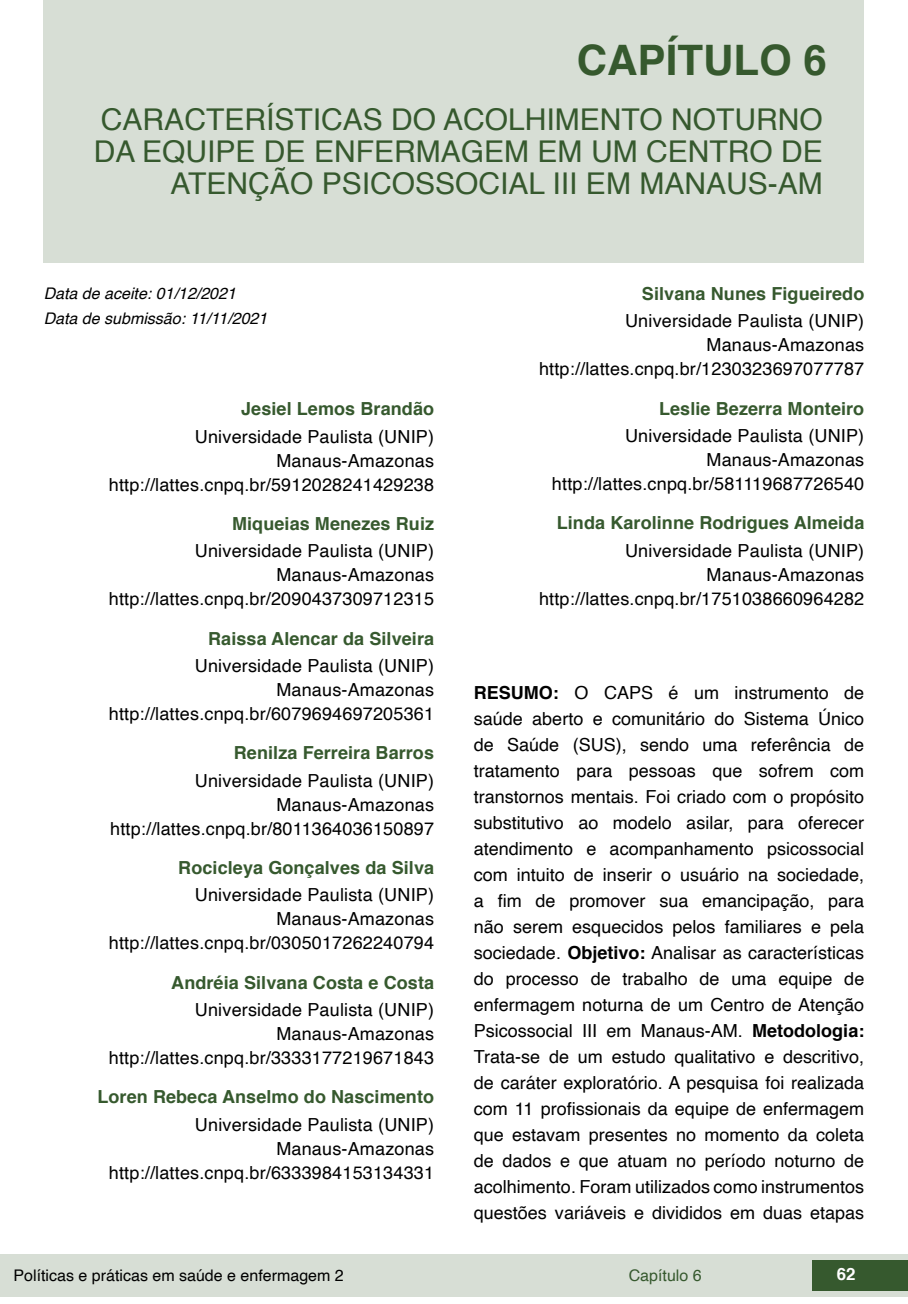
<style>
.page{position:relative;width:908px;height:1304px;background:#fff}
.page>*{position:absolute;margin:0;border:0;box-sizing:border-box;transform-origin:0 0}
.t1{font:700 42px "Helvetica";color:#36592e}
.t2{font:30px/32px "Helvetica";color:#36592e;text-align:right}
.t3{font:18px/24px "Helvetica";letter-spacing:.01em;color:#000;text-align:right}
.t4{font:700 18px "Helvetica";letter-spacing:.005em;color:#36592e}
.t5{font:700 16.8px "Helvetica";color:#fff}
.t6{font:italic 16px "Helvetica";color:#000}
.t7{font:16px "Helvetica";color:#000}
.t8{font:16px "Helvetica";color:#36592e}
.s1{font-weight:700}
</style>
<div class="page">
<div style="left:0;top:1254px;width:906px;height:43px;background:#d7ded5"></div>
<div style="left:812px;top:1261px;width:95px;height:30px;background:#36592e"></div>
<div style="left:44px;top:0;width:819px;height:263px;background:#d7ded5"></div>
<h1 class="t1" style="left:576px;top:26px;width:251px">CAPÍTULO 6</h1>
<h2 class="t2" style="left:94px;top:104px;width:730px">CARACTERÍSTICAS DO ACOLHIMENTO NOTURNO<br>DA EQUIPE DE ENFERMAGEM EM UM CENTRO DE<br>ATENÇÃO PSICOSSOCIAL III EM MANAUS-AM</h2>
<p class="t6" style="left:44px;top:280px;width:194px">Data de aceite: 01/12/2021</p>
<p class="t6" style="left:44px;top:306px;width:225px">Data de submissão: 11/11/2021</p>
<p class="t4" style="left:241px;top:395px;width:194px">Jesiel Lemos Brandão</p>
<p class="t3" style="left:109px;top:425px;width:326px">Universidade Paulista (UNIP)<br>Manaus-Amazonas http://lattes.cnpq.br/5912028241429238</p>
<p class="t4" style="left:232px;top:509px;width:203px">Miqueias Menezes Ruiz</p>
<p class="t3" style="left:109px;top:540px;width:326px">Universidade Paulista (UNIP)<br>Manaus-Amazonas http://lattes.cnpq.br/2090437309712315</p>
<p class="t4" style="left:208px;top:624px;width:227px">Raissa Alencar da Silveira</p>
<p class="t3" style="left:109px;top:654px;width:326px">Universidade Paulista (UNIP)<br>Manaus-Amazonas http://lattes.cnpq.br/6079694697205361</p>
<p class="t4" style="left:234px;top:739px;width:202px">Renilza Ferreira Barros</p>
<p class="t3" style="left:110px;top:769px;width:325px">Universidade Paulista (UNIP)<br>Manaus-Amazonas http://lattes.cnpq.br/8011364036150897</p>
<p class="t4" style="left:178px;top:853px;width:257px">Rocicleya Gonçalves da Silva</p>
<p class="t3" style="left:109px;top:884px;width:326px">Universidade Paulista (UNIP)<br>Manaus-Amazonas http://lattes.cnpq.br/0305017262240794</p>
<p class="t4" style="left:171px;top:968px;width:264px">Andréia Silvana Costa e Costa</p>
<p class="t3" style="left:109px;top:998px;width:326px">Universidade Paulista (UNIP)<br>Manaus-Amazonas http://lattes.cnpq.br/3333177219671843</p>
<p class="t4" style="left:97px;top:1083px;width:338px">Loren Rebeca Anselmo do Nascimento</p>
<p class="t3" style="left:109px;top:1113px;width:326px">Universidade Paulista (UNIP)<br>Manaus-Amazonas http://lattes.cnpq.br/6333984153134331</p>
<p class="t4" style="left:641px;top:279px;width:224px">Silvana Nunes Figueiredo</p>
<p class="t3" style="left:539px;top:310px;width:326px">Universidade Paulista (UNIP)<br>Manaus-Amazonas http://lattes.cnpq.br/1230323697077787</p>
<p class="t4" style="left:658px;top:394px;width:207px">Leslie Bezerra Monteiro</p>
<p class="t3" style="left:551px;top:424px;width:314px">Universidade Paulista (UNIP)<br>Manaus-Amazonas http://lattes.cnpq.br/581119687726540</p>
<p class="t4" style="left:556px;top:508px;width:309px">Linda Karolinne Rodrigues Almeida</p>
<p class="t3" style="left:539px;top:539px;width:326px">Universidade Paulista (UNIP)<br>Manaus-Amazonas http://lattes.cnpq.br/1751038660964282</p>
<p class="t3" style="left:473px;top:680px;width:392px;line-height:26px;text-align:justify"><span class="s1">RESUMO:</span> O CAPS é um instrumento de saúde aberto e comunitário do Sistema Único de Saúde (SUS), sendo uma referência de tratamento para pessoas que sofrem com transtornos mentais. Foi criado com o propósito substitutivo ao modelo asilar, para oferecer atendimento e acompanhamento psicossocial com intuito de inserir o usuário na sociedade, a fim de promover sua emancipação, para não serem esquecidos pelos familiares e pela sociedade. <span class="s1">Objetivo:</span> Analisar as características do processo de trabalho de uma equipe de enfermagem noturna de um Centro de Atenção Psicossocial III em Manaus-AM. <span class="s1">Metodologia:<br></span>Trata-se de um estudo qualitativo e descritivo, de caráter exploratório. A pesquisa foi realizada com 11 profissionais da equipe de enfermagem que estavam presentes no momento da coleta de dados e que atuam no período noturno de acolhimento. Foram utilizados como instrumentos questões variáveis e divididos em duas etapas</p>
<p class="t7" style="left:14px;top:1263px;width:331px">Políticas e práticas em saúde e enfermagem 2</p>
<p class="t8" style="left:628px;top:1263px;width:74px">Capítulo 6</p>
<p class="t5" style="left:836px;top:1261px;width:20px">62</p>
</div>
